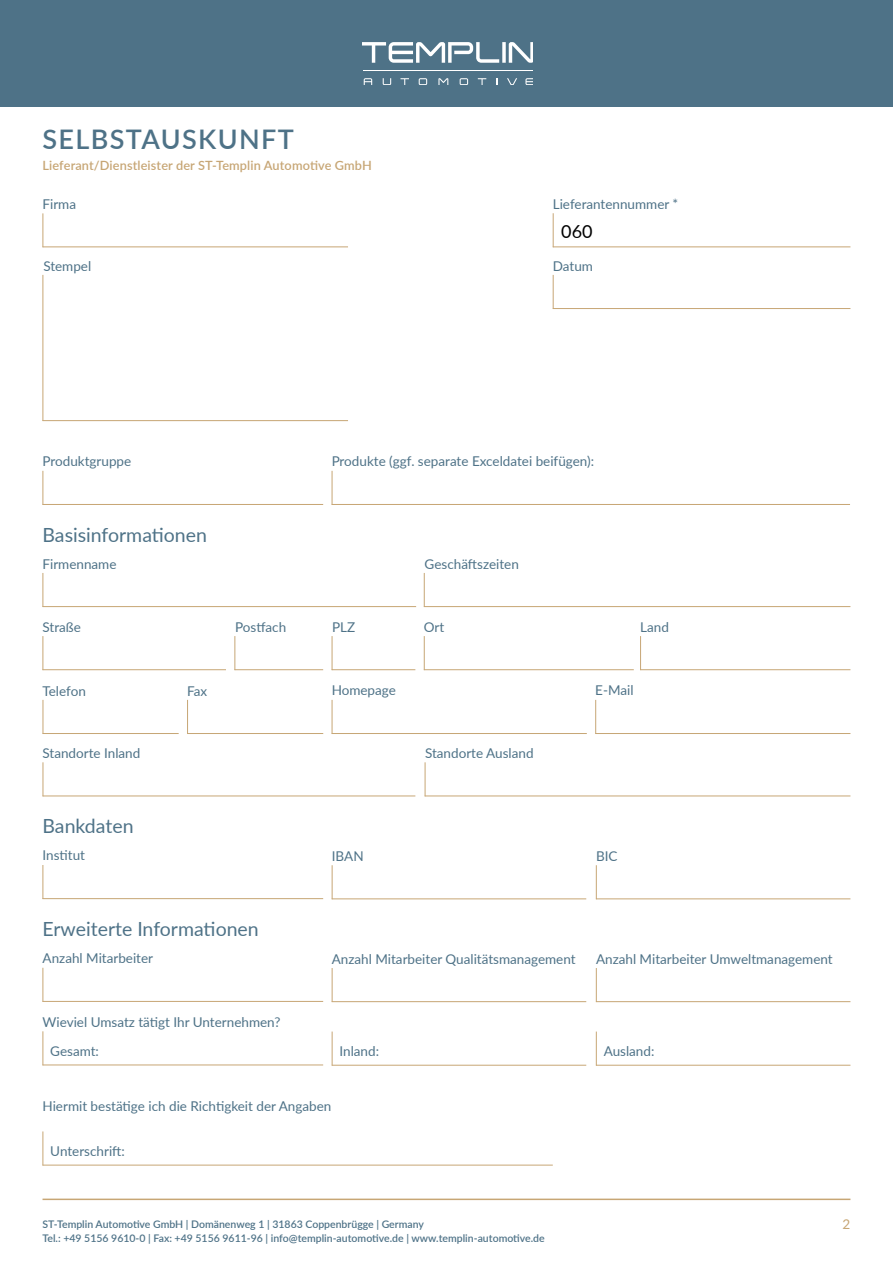
<style>
.page{position:relative;width:893px;height:1263px;background:#fff}
.page>*{position:absolute;margin:0;border:0;box-sizing:border-box;transform-origin:0 0}
.t1{font:600 27px "Lato";letter-spacing:.05em;color:#4e7287}
.t2{font:19.5px "Lato";color:#4e7287}
.t3{font:18px "Lato";color:#000}
.t4{font:13.5px/29.2px "Lato";color:#4e7287}
.t5{font:13.5px "Lato";color:#c7a675}
.t6{font:600 12.75px "Lato";letter-spacing:.01em;color:#c7a675}
.t7{font:600 10.5px "Lato";color:#4e7287}
</style>
<div class="page">
<div style="left:0;top:0;width:893px;height:106px;background:#4e7287"></div>
<svg style="left:362px;top:42px;width:171px;height:21px"></svg>
<svg style="left:383px;top:78px;width:8px;height:7px"></svg>
<svg style="left:400px;top:78px;width:9px;height:7px"></svg>
<svg style="left:478px;top:78px;width:8px;height:7px"></svg>
<svg style="left:364px;top:78px;width:8px;height:7px"></svg>
<svg style="left:525px;top:78px;width:8px;height:7px"></svg>
<svg style="left:507px;top:78px;width:10px;height:7px"></svg>
<svg style="left:419px;top:78px;width:8px;height:7px"></svg>
<svg style="left:460px;top:78px;width:8px;height:7px"></svg>
<svg style="left:438px;top:78px;width:10px;height:7px"></svg>
<hr style="left:364px;top:71px;width:169px;height:1px;background:#fff">
<hr style="left:43px;top:1198px;width:807px;height:2px;background:#c7a675">
<hr style="left:43px;top:213px;width:1px;height:34px;background:#c7a675">
<hr style="left:43px;top:246px;width:305px;height:1px;background:#c7a675">
<hr style="left:43px;top:275px;width:1px;height:146px;background:#c7a675">
<hr style="left:43px;top:420px;width:305px;height:1px;background:#c7a675">
<hr style="left:43px;top:471px;width:1px;height:34px;background:#c7a675">
<hr style="left:43px;top:504px;width:280px;height:1px;background:#c7a675">
<hr style="left:332px;top:471px;width:1px;height:34px;background:#c7a675">
<hr style="left:332px;top:504px;width:518px;height:1px;background:#c7a675">
<hr style="left:553px;top:275px;width:1px;height:34px;background:#c7a675">
<hr style="left:553px;top:308px;width:297px;height:1px;background:#c7a675">
<hr style="left:553px;top:213px;width:1px;height:34px;background:#c7a675">
<hr style="left:553px;top:246px;width:297px;height:1px;background:#c7a675">
<hr style="left:43px;top:573px;width:1px;height:34px;background:#c7a675">
<hr style="left:43px;top:606px;width:373px;height:1px;background:#c7a675">
<hr style="left:424px;top:573px;width:1px;height:34px;background:#c7a675">
<hr style="left:424px;top:606px;width:426px;height:1px;background:#c7a675">
<hr style="left:43px;top:636px;width:1px;height:34px;background:#c7a675">
<hr style="left:43px;top:669px;width:183px;height:1px;background:#c7a675">
<hr style="left:424px;top:636px;width:1px;height:34px;background:#c7a675">
<hr style="left:424px;top:669px;width:210px;height:1px;background:#c7a675">
<hr style="left:595px;top:700px;width:1px;height:34px;background:#c7a675">
<hr style="left:595px;top:733px;width:255px;height:1px;background:#c7a675">
<hr style="left:43px;top:865px;width:1px;height:34px;background:#c7a675">
<hr style="left:43px;top:898px;width:280px;height:1px;background:#c7a675">
<hr style="left:43px;top:1131px;width:1px;height:34px;background:#c7a675">
<hr style="left:43px;top:1165px;width:510px;height:1px;background:#c7a675">
<hr style="left:332px;top:865px;width:1px;height:34px;background:#c7a675">
<hr style="left:332px;top:898px;width:254px;height:1px;background:#c7a675">
<hr style="left:425px;top:762px;width:1px;height:34px;background:#c7a675">
<hr style="left:425px;top:795px;width:425px;height:1px;background:#c7a675">
<hr style="left:332px;top:636px;width:1px;height:34px;background:#c7a675">
<hr style="left:332px;top:669px;width:83px;height:1px;background:#c7a675">
<hr style="left:234px;top:636px;width:1px;height:34px;background:#c7a675">
<hr style="left:234px;top:669px;width:89px;height:1px;background:#c7a675">
<hr style="left:43px;top:762px;width:1px;height:34px;background:#c7a675">
<hr style="left:43px;top:795px;width:372px;height:1px;background:#c7a675">
<hr style="left:43px;top:700px;width:1px;height:34px;background:#c7a675">
<hr style="left:43px;top:733px;width:136px;height:1px;background:#c7a675">
<hr style="left:640px;top:636px;width:1px;height:34px;background:#c7a675">
<hr style="left:640px;top:669px;width:210px;height:1px;background:#c7a675">
<hr style="left:332px;top:700px;width:1px;height:34px;background:#c7a675">
<hr style="left:332px;top:733px;width:255px;height:1px;background:#c7a675">
<hr style="left:187px;top:700px;width:1px;height:34px;background:#c7a675">
<hr style="left:187px;top:733px;width:136px;height:1px;background:#c7a675">
<hr style="left:596px;top:865px;width:1px;height:34px;background:#c7a675">
<hr style="left:596px;top:898px;width:254px;height:1px;background:#c7a675">
<hr style="left:43px;top:1031px;width:1px;height:34px;background:#c7a675">
<hr style="left:43px;top:1064px;width:280px;height:1px;background:#c7a675">
<hr style="left:332px;top:1031px;width:1px;height:34px;background:#c7a675">
<hr style="left:332px;top:1065px;width:254px;height:1px;background:#c7a675">
<hr style="left:596px;top:1031px;width:1px;height:34px;background:#c7a675">
<hr style="left:596px;top:1065px;width:254px;height:1px;background:#c7a675">
<hr style="left:43px;top:968px;width:1px;height:34px;background:#c7a675">
<hr style="left:43px;top:1001px;width:280px;height:1px;background:#c7a675">
<hr style="left:332px;top:968px;width:1px;height:34px;background:#c7a675">
<hr style="left:332px;top:1001px;width:254px;height:1px;background:#c7a675">
<hr style="left:596px;top:968px;width:1px;height:34px;background:#c7a675">
<hr style="left:596px;top:1001px;width:254px;height:1px;background:#c7a675">
<h1 class="t1" style="left:43px;top:120px;width:253px">SELBSTAUSKUNFT</h1>
<p class="t6" style="left:43px;top:156px;width:331px">Lieferant/Dienstleister der ST-Templin Automotive GmbH</p>
<p class="t4" style="left:43px;top:189px;width:35px">Firma</p>
<p class="t4" style="left:43px;top:251px;width:49px">Stempel</p>
<p class="t4" style="left:553px;top:189px;width:127px">Lieferantennummer *</p>
<h3 class="t3" style="left:561px;top:218px;width:33px">060</h3>
<p class="t4" style="left:553px;top:251px;width:42px">Datum</p>
<p class="t4" style="left:43px;top:446px;width:90px">Produktgruppe</p>
<p class="t4" style="left:332px;top:446px;width:264px">Produkte (ggf. separate Exceldatei beifügen):</p>
<h2 class="t2" style="left:43px;top:521px;width:166px">Basisinformationen</h2>
<p class="t4" style="left:43px;top:549px;width:75px">Firmenname</p>
<p class="t4" style="left:425px;top:549px;width:96px">Geschäftszeiten</p>
<p class="t4" style="left:43px;top:611px;width:40px">Straße</p>
<p class="t4" style="left:235px;top:611px;width:53px">Postfach</p>
<p class="t4" style="left:332px;top:611px;width:25px">PLZ</p>
<p class="t4" style="left:424px;top:611px;width:22px">Ort</p>
<p class="t4" style="left:640px;top:611px;width:30px">Land</p>
<p class="t4" style="left:43px;top:676px;width:45px">Telefon</p>
<p class="t4" style="left:187px;top:676px;width:22px">Fax</p>
<p class="t4" style="left:332px;top:675px;width:66px">Homepage</p>
<p class="t4" style="left:43px;top:738px;width:99px">Standorte Inland</p>
<p class="t4" style="left:425px;top:737px;width:110px">Standorte Ausland</p>
<h2 class="t2" style="left:43px;top:812px;width:93px">Bankdaten</h2>
<p class="t4" style="left:43px;top:840px;width:44px">Institut</p>
<p class="t4" style="left:332px;top:841px;width:33px">IBAN</p>
<p class="t4" style="left:595px;top:675px;width:40px">E-Mail</p>
<p class="t4" style="left:596px;top:841px;width:23px">BIC</p>
<h2 class="t2" style="left:43px;top:915px;width:218px">Erweiterte Informationen</h2>
<p class="t4" style="left:43px;top:943px;width:112px">Anzahl Mitarbeiter</p>
<p class="t4" style="left:332px;top:944px;width:245px">Anzahl Mitarbeiter Qualitätsmanagement</p>
<p class="t4" style="left:596px;top:944px;width:238px">Anzahl Mitarbeiter Umweltmanagement</p>
<p class="t4" style="left:50px;top:1006px;width:232px;text-indent:-8px">Wieviel Umsatz tätigt Ihr Unternehmen?<br>Gesamt:</p>
<p class="t4" style="left:339px;top:1035px;width:41px">Inland:</p>
<p class="t4" style="left:604px;top:1035px;width:52px">Ausland:</p>
<p class="t4" style="left:43px;top:1091px;width:290px">Hiermit bestätige ich die Richtigkeit der Angaben</p>
<p class="t4" style="left:50px;top:1135px;width:76px">Unterschrift:</p>
<p class="t7" style="left:43px;top:1217px;width:383px">ST-Templin Automotive GmbH | Domänenweg 1 | 31863 Coppenbrügge | Germany</p>
<p class="t5" style="left:843px;top:1214px;width:9px">2</p>
<p class="t7" style="left:43px;top:1230px;width:504px">Tel.: +49 5156 9610-0 | Fax: +49 5156 9611-96 | info@templin-automotive.de | www.templin-automotive.de</p>
</div>
